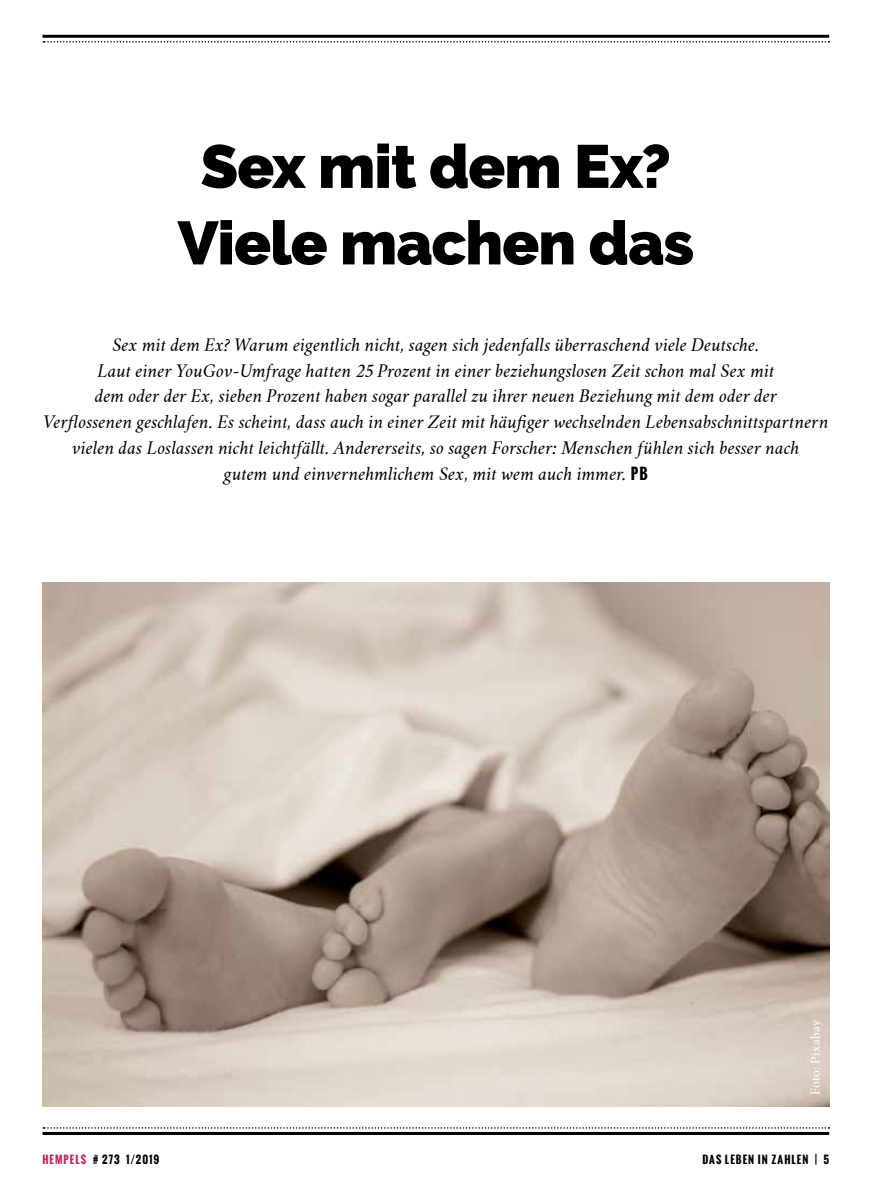
<style>
.page{position:relative;width:893px;height:1191px;background:#fff}
.page>*{position:absolute;margin:0;border:0;box-sizing:border-box;transform-origin:0 0}
.t1{font:900 60.75px/76.5px "Raleway";letter-spacing:-.015em;color:#000;text-align:center}
.t2{font:italic 17.25px/25.8px "Crimson Text";color:#000;text-align:center}
.t3{font:12px "Crimson Text";letter-spacing:.01em;color:#fff}
.t4{font:700 10.5px "Oswald";letter-spacing:.1em;color:#000}
.s1{font-family:"Oswald";font-weight:700;font-style:normal;font-size:15px}
.s2{color:#c82258}
</style>
<div class="page">
<img style="left:43px;top:583px;width:786px;height:523px">
<hr style="left:43px;top:35px;width:786px;height:3px;background:#000">
<svg style="left:43px;top:41px;width:786px;height:2px"></svg>
<hr style="left:43px;top:1132px;width:786px;height:3px;background:#000">
<svg style="left:43px;top:1127px;width:786px;height:1px"></svg>
<h1 class="t1" style="left:178px;top:128px;width:518px">Sex mit dem Ex?<br>Viele machen das</h1>
<p class="t2" style="left:43px;top:332px;width:787px">Sex mit dem Ex? Warum eigentlich nicht, sagen sich jedenfalls überraschend viele Deutsche.<br>Laut einer YouGov-Umfrage hatten 25 Prozent in einer beziehungslosen Zeit schon mal Sex mit<br>dem oder der Ex, sieben Prozent haben sogar parallel zu ihrer neuen Beziehung mit dem oder der<br>Verflossenen geschlafen. Es scheint, dass auch in einer Zeit mit häufiger wechselnden Lebensabschnittspartnern vielen das Loslassen nicht leichtfällt. Andererseits, so sagen Forscher: Menschen fühlen sich besser nach<br>gutem und einvernehmlichem Sex, mit wem auch immer. <span class="s1">PB</span></p>
<p class="t4" style="left:43px;top:1151px;width:118px"><span class="s2">HEMPELS</span> # 273 1/2019</p>
<p class="t3" style="left:808px;top:1095px;width:77px;rotate:-90deg">Foto: Pixabay</p>
<p class="t4" style="left:702px;top:1151px;width:128px">DAS LEBEN IN ZAHLEN | 5</p>
</div>
